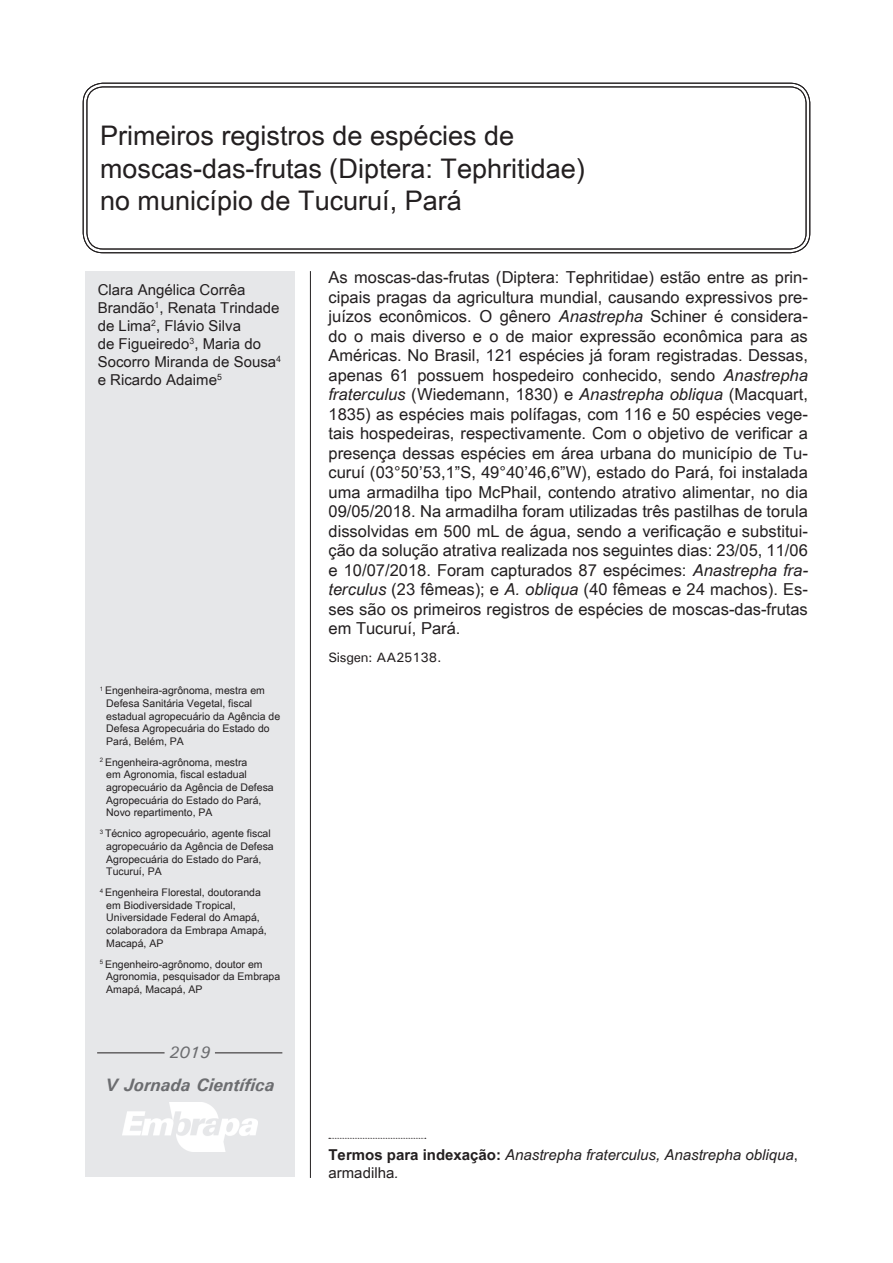
<style>
.page{position:relative;width:893px;height:1263px;background:#fff}
.page>*{position:absolute;margin:0;border:0;box-sizing:border-box;transform-origin:0 0}
.t1{font:27px/32.4px "Arial";color:#231f20}
.t2{font:italic 700 18px "Univers";color:#6c6d70}
.t3{font:16.5px/19.5px "Arial";color:#231f20;text-align:justify}
.t4{font:italic 500 16.5px "Univers";color:#6c6d70}
.t5{font:15px/18px "Arial";color:#231f20}
.t6{font:italic 15px/18px "Arial";color:#231f20}
.t7{font:500 13.5px "Univers";letter-spacing:-.02em;color:#231f20}
.t8{font:10.5px/12.6px "Arial";color:#231f20}
.s1{font-style:italic}
.s2{font-weight:700;font-style:normal}
.s3{font-style:normal}
</style>
<div class="page">
<hr style="left:310px;top:271px;width:1px;height:907px;background:#231f20">
<div style="left:85px;top:1035px;width:209px;height:142px;background:#e6e7e9"></div>
<img style="left:122px;top:1102px;width:135px;height:49px">
<hr style="left:97px;top:1052px;width:68px;height:1px;background:#231f20">
<hr style="left:215px;top:1052px;width:67px;height:1px;background:#231f20">
<div style="left:83px;top:83px;width:727px;height:170px;border:1px solid #231f20;border-radius:20px"></div>
<div style="left:87px;top:87px;width:719px;height:162px;border:1px solid #231f20;border-radius:16px"></div>
<div style="left:85px;top:271px;width:209px;height:479px;background:#e6e7e9"></div>
<svg style="left:329px;top:1138px;width:97px;height:1px"></svg>
<div style="left:85px;top:449px;width:209px;height:586px;background:#e6e7e9"></div>
<h1 class="t1" style="left:100px;top:120px;width:486px">Primeiros registros de espécies de moscas-das-frutas (Diptera: Tephritidae) no município de Tucuruí, Pará</h1>
<p class="t5" style="left:98px;top:280px;width:185px">Clara Angélica Corrêa<br>Brandão<sup>1</sup>, Renata Trindade de Lima<sup>2</sup>, Flávio Silva<br>de Figueiredo<sup>3</sup>, Maria do<br>Socorro Miranda de Sousa<sup>4 </sup>e Ricardo Adaime<sup>5</sup></p>
<p class="t8" style="left:106px;top:684px;width:175px;text-indent:-6px"><sup>1</sup> Engenheira-agrônoma, mestra em<br>Defesa Sanitária Vegetal, fiscal estadual agropecuário da Agência de<br>Defesa Agropecuária do Estado do<br>Pará, Belém, PA</p>
<p class="t8" style="left:106px;top:756px;width:169px;text-indent:-6px"><sup>2</sup> Engenheira-agrônoma, mestra<br>em Agronomia, fiscal estadual agropecuário da Agência de Defesa<br>Agropecuária do Estado do Pará,<br>Novo repartimento, PA</p>
<p class="t8" style="left:106px;top:827px;width:169px;text-indent:-6px"><sup>3</sup> Técnico agropecuário, agente fiscal agropecuário da Agência de Defesa<br>Agropecuária do Estado do Pará,<br>Tucuruí, PA</p>
<p class="t8" style="left:106px;top:886px;width:162px;text-indent:-6px"><sup>4</sup> Engenheira Florestal, doutoranda em Biodiversidade Tropical,<br>Universidade Federal do Amapá, colaboradora da Embrapa Amapá,<br>Macapá, AP</p>
<p class="t8" style="left:106px;top:958px;width:175px;text-indent:-6px"><sup>5</sup> Engenheiro-agrônomo, doutor em<br>Agronomia, pesquisador da Embrapa<br>Amapá, Macapá, AP</p>
<p class="t4" style="left:169px;top:1041px;width:43px">2019</p>
<p class="t2" style="left:105px;top:1074px;width:171px">V Jornada Científica</p>
<p class="t3" style="left:328px;top:267px;width:481px">As moscas-das-frutas (Diptera: Tephritidae) estão entre as prin&shy;cipais pragas da agricultura mundial, causando expressivos pre&shy;juízos econômicos. O gênero <span class="s1">Anastrepha</span> Schiner é considera&shy;do o mais diverso e o de maior expressão econômica para as Américas. No Brasil, 121 espécies já foram registradas. Dessas, apenas 61 possuem hospedeiro conhecido, sendo <span class="s1">Anastrepha fraterculus</span> (Wiedemann, 1830) e <span class="s1">Anastrepha obliqua</span> (Macquart, 1835) as espécies mais polífagas, com 116 e 50 espécies vege&shy;tais hospedeiras, respectivamente. Com o objetivo de verificar a presença dessas espécies em área urbana do município de Tu&shy;curuí (03°50’53,1”S, 49°40’46,6”W), estado do Pará, foi instalada uma armadilha tipo McPhail, contendo atrativo alimentar, no dia 09/05/2018. Na armadilha foram utilizadas três pastilhas de torula dissolvidas em 500 mL de água, sendo a verificação e substitui&shy;ção da solução atrativa realizada nos seguintes dias: 23/05, 11/06 e 10/07/2018. Foram capturados 87 espécimes: <span class="s1">Anastrepha fra&shy;terculus</span> (23 fêmeas); e <span class="s1">A. obliqua</span> (40 fêmeas e 24 machos). Es&shy;ses são os primeiros registros de espécies de moscas-das-frutas em Tucuruí, Pará.</p>
<p class="t7" style="left:328px;top:649px;width:114px">Sisgen: AA25138.</p>
<p class="t6" style="left:328px;top:1145px;width:471px"><span class="s2">Termos para indexação:</span> Anastrepha fraterculus, Anastrepha obliqua<span class="s3">, armadilha</span>.</p>
</div>
